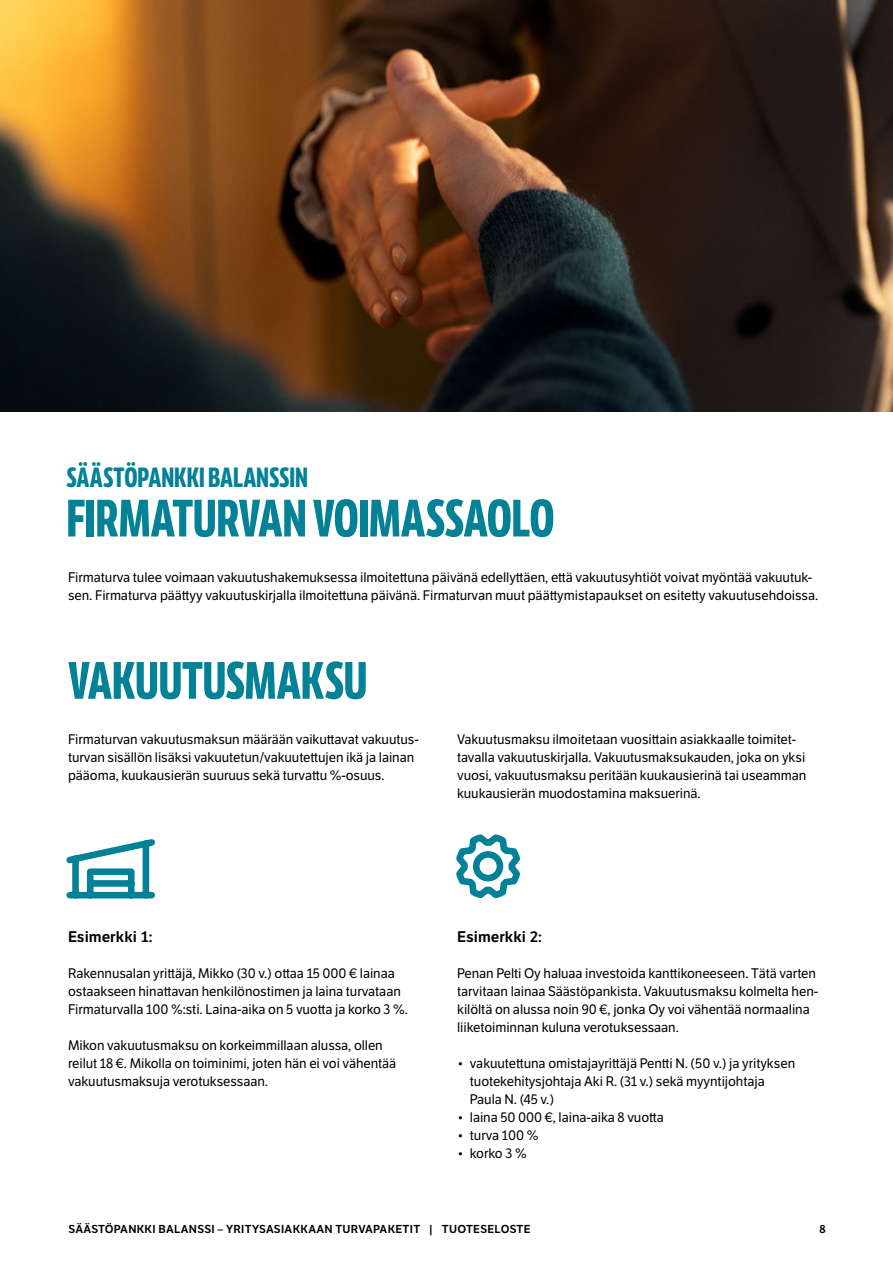
<style>
.page{position:relative;width:893px;height:1263px;background:#fff}
.page>*{position:absolute;margin:0;border:0;box-sizing:border-box;transform-origin:0 0}
.H2_-_Otsikko_M{font:700 51px "LFT Etica Compressed";letter-spacing:-.005em;color:#038197}
.H2_-_Otsikko_M-2{font:700 27px "LFT Etica Compressed";color:#038197}
.H3_-_pikkuotsikko_-_11pt_copy{font:15px "LFT Etica SB";color:#000}
.P_-_Leipäteksti_M__alaväli{font:13.5px/18px "LFT Etica";letter-spacing:-.005em;color:#000}
.t1{font:11.25px "LFT Etica SB";letter-spacing:.025em;color:#000}
</style>
<div class="page">
<img style="left:0;top:0;width:893px;height:412px">
<svg style="left:456px;top:834px;width:64px;height:65px"></svg>
<svg style="left:66px;top:839px;width:89px;height:60px"></svg>
<h2 class="H2_-_Otsikko_M-2" style="left:66px;top:461px;width:243px">SÄÄSTÖPANKKI BALANSSIN</h2>
<h2 class="H2_-_Otsikko_M" style="left:66px;top:488px;width:489px">FIRMATURVAN VOIMASSAOLO</h2>
<p class="P_-_Leipäteksti_M__alaväli" style="left:68px;top:568px;width:752px">Firmaturva tulee voimaan vakuutushakemuksessa ilmoitettuna päivänä edellyttäen, että vakuutusyhtiöt voivat myöntää vakuutuk&shy;sen. Firmaturva päättyy vakuutuskirjalla ilmoitettuna päivänä. Firmaturvan muut päättymistapaukset on esitetty vakuutusehdoissa.</p>
<h2 class="H2_-_Otsikko_M" style="left:68px;top:650px;width:301px">VAKUUTUSMAKSU</h2>
<p class="P_-_Leipäteksti_M__alaväli" style="left:68px;top:730px;width:352px">Firmaturvan vakuutusmaksun määrään vaikut-tavat vakuutus&shy;turvan sisällön lisäksi vakuutetun/vakuutettujen ikä ja lainan pääoma, kuukausierän suuruus sekä turvattu %-osuus.</p>
<p class="P_-_Leipäteksti_M__alaväli" style="left:457px;top:730px;width:351px">Vakuutusmaksu ilmoitetaan vuosittain asiakkaalle toimitet&shy;tavalla vakuutuskirjalla. Vakuutusmaksukauden, joka on yksi vuosi, vakuutusmaksu peritään kuukausierinä tai useamman kuukausierän muodostamina maksuerinä.</p>
<h3 class="H3_-_pikkuotsikko_-_11pt_copy" style="left:68px;top:927px;width:86px">Esimerkki 1:</h3>
<p class="P_-_Leipäteksti_M__alaväli" style="left:68px;top:964px;width:341px">Rakennusalan yrittäjä, Mikko (30 v.) ottaa 15 000 € lainaa ostaakseen hinattavan henkilönostimen ja laina turvataan<br>Firmaturvalla 100 %:sti. Laina-aika on 5 vuotta ja korko 3 %.</p>
<p class="P_-_Leipäteksti_M__alaväli" style="left:68px;top:1036px;width:330px">Mikon vakuutusmaksu on korkeimmillaan alussa, ollen reilut 18 €. Mikolla on toiminimi, joten hän ei voi vähentää vakuutusmaksuja verotuksessaan.</p>
<h3 class="H3_-_pikkuotsikko_-_11pt_copy" style="left:457px;top:927px;width:86px">Esimerkki 2:</h3>
<p class="P_-_Leipäteksti_M__alaväli" style="left:457px;top:964px;width:363px">Penan Pelti Oy haluaa investoida kanttikoneeseen. Tätä varten tarvitaan lainaa Säästöpankista. Vakuutusmaksu kolmelta hen&shy;kilöltä on alussa noin 90 €, jonka Oy voi vähentää normaalina liiketoiminnan kuluna verotuksessaan.</p>
<p class="P_-_Leipäteksti_M__alaväli" style="left:470px;top:1054px;width:327px;text-indent:-13px">• vakuutettuna omistajayrittäjä Pentti N. (50 v.) ja yrityksen tuotekehitysjohtaja Aki R. (31 v.) sekä myyntijohtaja<br>Paula N. (45 v.)</p>
<p class="P_-_Leipäteksti_M__alaväli" style="left:457px;top:1108px;width:208px">• laina 50 000 €, laina-aika 8 vuotta</p>
<p class="P_-_Leipäteksti_M__alaväli" style="left:457px;top:1126px;width:83px">• turva 100 %</p>
<p class="P_-_Leipäteksti_M__alaväli" style="left:457px;top:1144px;width:71px">• korko 3 %</p>
<p class="t1" style="left:68px;top:1222px;width:464px">SÄÄSTÖPANKKI BALANSSI – YRITYSASIAKKAAN TURVAPAKETIT | TUOTESELOSTE</p>
<p class="t1" style="left:819px;top:1222px;width:8px">8</p>
</div>
